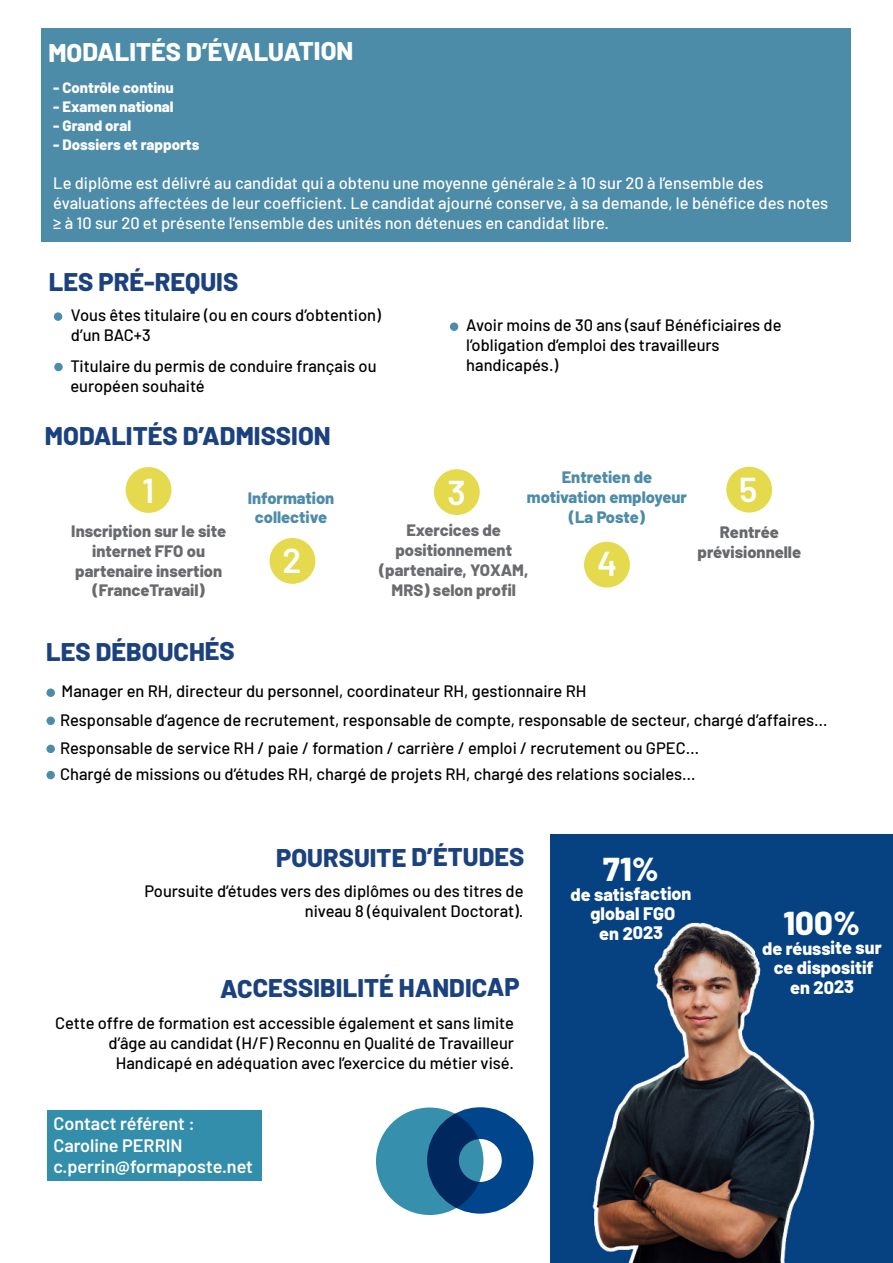
<style>
.page{position:relative;width:893px;height:1263px;background:#fff}
.page>*{position:absolute;margin:0;border:0;box-sizing:border-box;transform-origin:0 0}
.t1{font:600 34.5px "Barlow";color:#fff}
.t2{font:800 33px "Barlow";color:#fff}
.t3{font:800 25.5px "Barlow";letter-spacing:-.005em;color:#1b417e}
.t4{font:800 25.5px "Barlow";letter-spacing:-.005em;color:#fff}
.t5{font:800 18px/19.5px "Barlow";letter-spacing:-.005em;color:#fff;text-align:center}
.t6{font:600 18px/21.6px "Barlow";color:#fff}
.t7{font:500 16.5px/19.8px "Barlow";color:#000}
.t8{font:500 16.5px/19.8px "Barlow";color:#fff}
.t9{font:800 16.5px/19.8px "Barlow";color:#696a6d;text-align:center}
.t10{font:800 16.5px/19.8px "Barlow";color:#4d8ca8;text-align:center}
.t11{font:800 16.5px/19.8px "Barlow";color:#6b6c6f;text-align:center}
.t12{font:800 16.5px/19.8px "Barlow";color:#67686b;text-align:center}
.t13{font:800 15px "Barlow";color:#fff}
</style>
<div class="page">
<div style="left:376px;top:1107px;width:107px;height:108px;background:#3690ad;border-radius:50%"></div>
<div style="left:427px;top:1107px;width:106px;height:106px;border:32px solid #01468c;border-radius:50%"></div>
<div style="left:54px;top:363px;width:9px;height:8px;background:#4d8ca8;border-radius:50%"></div>
<div style="left:54px;top:312px;width:8px;height:9px;background:#4d8ca8;border-radius:50%"></div>
<div style="left:450px;top:322px;width:8px;height:9px;background:#4d8ca8;border-radius:50%"></div>
<div style="left:126px;top:467px;width:45px;height:46px;background:#e5d94d;border-radius:50%"></div>
<div style="left:434px;top:469px;width:46px;height:46px;background:#e5d94d;border-radius:50%"></div>
<div style="left:726px;top:467px;width:46px;height:45px;background:#e5d94d;border-radius:50%"></div>
<div style="left:584px;top:542px;width:46px;height:45px;background:#e5d94d;border-radius:50%"></div>
<div style="left:270px;top:538px;width:45px;height:46px;background:#e5d94d;border-radius:50%"></div>
<div style="left:42px;top:29px;width:809px;height:213px;background:#4d8ca9"></div>
<div style="left:46px;top:688px;width:9px;height:9px;background:#4d8ca8;border-radius:50%"></div>
<div style="left:46px;top:716px;width:9px;height:9px;background:#4d8ca8;border-radius:50%"></div>
<div style="left:46px;top:745px;width:9px;height:8px;background:#4d8ca8;border-radius:50%"></div>
<div style="left:46px;top:771px;width:9px;height:8px;background:#4d8ca8;border-radius:50%"></div>
<img style="left:550px;top:834px;width:343px;height:429px">
<div style="left:47px;top:1111px;width:215px;height:70px;background:#338eab"></div>
<h3 class="t4" style="left:48px;top:42px;width:307px">MODALITÉS D’ÉVALUATION</h3>
<p class="t13" style="left:53px;top:82px;width:122px">- Contrôle continu</p>
<p class="t13" style="left:53px;top:101px;width:122px">- Examen national</p>
<p class="t13" style="left:53px;top:120px;width:79px">- Grand oral</p>
<p class="t13" style="left:53px;top:139px;width:148px">- Dossiers et rapports</p>
<p class="t8" style="left:53px;top:172px;width:776px">Le diplôme est délivré au candidat qui a obtenu une moyenne générale ≥ à 10 sur 20 à l’ensemble des évaluations affectées de leur coefficient. Le candidat ajourné conserve, à sa demande, le bénéfice des notes ≥ à 10 sur 20 et présente l’ensemble des unités non détenues en candidat libre.</p>
<h3 class="t3" style="left:49px;top:272px;width:191px">LES PRÉ-REQUIS</h3>
<p class="t7" style="left:71px;top:307px;width:312px">Vous êtes titulaire (ou en cours d’obtention) d’un BAC+3</p>
<p class="t7" style="left:70px;top:358px;width:308px">Titulaire du permis de conduire français ou européen souhaité</p>
<h3 class="t3" style="left:45px;top:425px;width:287px">MODALITÉS D’ADMISSION</h3>
<p class="t7" style="left:466px;top:314px;width:317px">Avoir moins de 30 ans (sauf Bénéficiaires de l’obligation d’emploi des travailleurs handicapés.)</p>
<h1 class="t1" style="left:142px;top:478px;width:14px">1</h1>
<p class="t9" style="left:71px;top:522px;width:156px">Inscription sur le site internet FFO ou partenaire insertion (FranceTravail)</p>
<p class="t10" style="left:248px;top:489px;width:88px">Information collective</p>
<h1 class="t1" style="left:283px;top:548px;width:21px">2</h1>
<p class="t10" style="left:527px;top:469px;width:162px">Entretien de motivation employeur (La Poste)</p>
<h1 class="t1" style="left:448px;top:480px;width:20px">3</h1>
<p class="t11" style="left:379px;top:522px;width:151px">Exercices de positionnement (partenaire, YOXAM,<br>MRS) selon profil</p>
<h1 class="t1" style="left:597px;top:551px;width:22px">4</h1>
<h1 class="t1" style="left:739px;top:477px;width:20px">5</h1>
<p class="t12" style="left:698px;top:524px;width:105px">Rentrée prévisionnelle</p>
<h3 class="t3" style="left:46px;top:641px;width:190px">LES DÉBOUCHÉS</h3>
<p class="t7" style="left:62px;top:683px;width:526px">Manager en RH, directeur du personnel, coordinateur RH, gestionnaire RH</p>
<p class="t7" style="left:60px;top:707px;width:769px;line-height:28px">Responsable d’agence de recrutement, responsable de compte, responsable de secteur, chargé d’affaires…<br>Responsable de service RH / paie / formation / carrière / emploi / recrutement ou GPEC…</p>
<p class="t7" style="left:60px;top:765px;width:637px">Chargé de missions ou d’études RH, chargé de projets RH, chargé des relations sociales…</p>
<h3 class="t3" style="left:276px;top:847px;width:250px">POURSUITE D’ÉTUDES</h3>
<p class="t7" style="left:144px;top:883px;width:381px;text-align:right">Poursuite d’études vers des diplômes ou des titres de niveau 8 (équivalent Doctorat).</p>
<h3 class="t3" style="left:220px;top:978px;width:301px">ACCESSIBILITÉ HANDICAP</h3>
<p class="t7" style="left:55px;top:1015px;width:460px;text-align:right">Cette offre de formation est accessible également et sans limite d’âge au candidat (H/F) Reconnu en Qualité de Travailleur<br>Handicapé en adéquation avec l’exercice du métier visé.</p>
<p class="t6" style="left:53px;top:1114px;width:201px">Contact référent :<br>Caroline PERRIN c.perrin@formaposte.net</p>
<h2 class="t2" style="left:603px;top:856px;width:57px">71%</h2>
<p class="t5" style="left:570px;top:886px;width:123px">de satisfaction global FGO<br>en 2023</p>
<h2 class="t2" style="left:784px;top:910px;width:78px">100%</h2>
<p class="t5" style="left:762px;top:940px;width:121px">de réussite sur ce dispositif en 2023</p>
</div>
